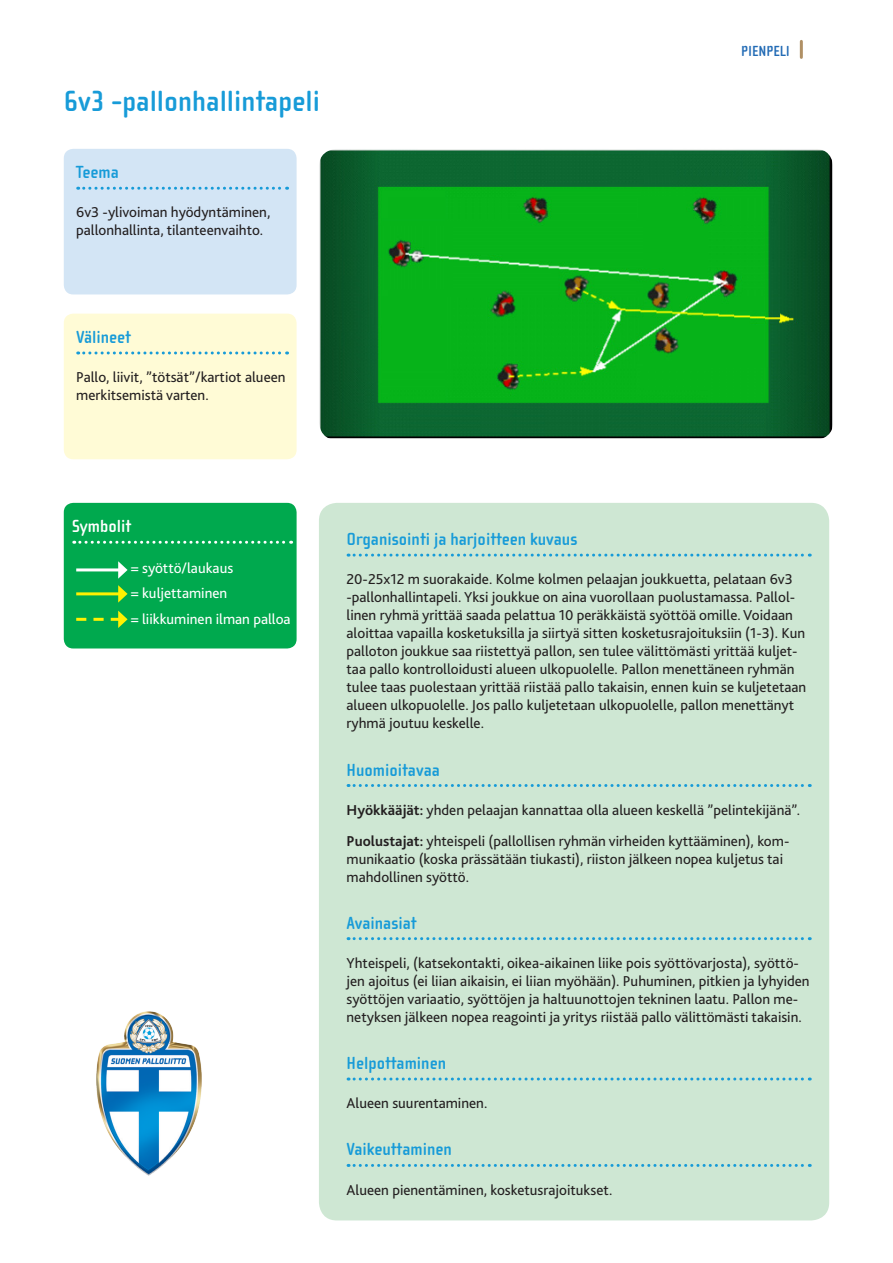
<style>
.page{position:relative;width:893px;height:1263px;background:#fff}
.page>*{position:absolute;margin:0;border:0;box-sizing:border-box;transform-origin:0 0}
.Harjoitusotsikko{font:700 30px "Cholla Sans OT";color:#179bd8}
.Harjoituslaatikko_ot{font:700 18px "Cholla Sans OT";color:#179bd8}
.Harjoituslaatikko_ot-2{font:700 18px "Cholla Sans OT";color:#fff}
.Leipäteksti{font:15px/18px "Bliss 2";color:#231f20}
.Leipäteksti-2{font:15px "Bliss 2";color:#fff}
.Sivunumero{font:700 15px "Cholla Sans OT";color:#226bb5}
.s1{font-weight:700}
</style>
<div class="page">
<div style="left:64px;top:149px;width:233px;height:145px;background:#d3e5f5;border-radius:9px"></div>
<svg style="left:78px;top:187px;width:210px;height:3px"></svg>
<div style="left:319px;top:503px;width:510px;height:717px;background:#cee7d3;border-radius:18px"></div>
<svg style="left:348px;top:554px;width:462px;height:3px"></svg>
<svg style="left:348px;top:784px;width:462px;height:3px"></svg>
<svg style="left:348px;top:937px;width:462px;height:3px"></svg>
<svg style="left:348px;top:1077px;width:462px;height:3px"></svg>
<svg style="left:348px;top:1164px;width:462px;height:3px"></svg>
<hr style="left:800px;top:41px;width:3px;height:16px;background:#b09065">
<div style="left:64px;top:314px;width:233px;height:145px;background:#fffbd6;border-radius:9px"></div>
<svg style="left:78px;top:351px;width:210px;height:3px"></svg>
<div style="left:64px;top:503px;width:233px;height:145px;background:#00a94e;border-radius:9px"></div>
<svg style="left:74px;top:541px;width:218px;height:3px"></svg>
<hr style="left:76px;top:568px;width:45px;height:3px;background:#fff">
<svg style="left:118px;top:561px;width:10px;height:18px"></svg>
<hr style="left:76px;top:592px;width:45px;height:3px;background:#fff101">
<svg style="left:118px;top:585px;width:10px;height:18px"></svg>
<svg style="left:76px;top:611px;width:52px;height:17px"></svg>
<img style="left:96px;top:1011px;width:106px;height:165px">
<img style="left:319px;top:149px;width:514px;height:290px">
<p class="Harjoitusotsikko" style="left:64px;top:85px;width:258px">6v3 -pallonhallintapeli</p>
<p class="Harjoituslaatikko_ot" style="left:76px;top:163px;width:44px">Teema</p>
<p class="Leipäteksti" style="left:76px;top:203px;width:196px">6v3 -ylivoiman hyödyntäminen, pallonhallinta, tilanteenvaihto.</p>
<p class="Harjoituslaatikko_ot" style="left:76px;top:327px;width:56px">Välineet</p>
<p class="Leipäteksti" style="left:76px;top:368px;width:211px">Pallo, liivit, ”tötsät”/kartiot alueen merkitsemistä varten.</p>
<p class="Sivunumero" style="left:741px;top:43px;width:50px">PIENPELI</p>
<p class="Harjoituslaatikko_ot-2" style="left:72px;top:517px;width:60px">Symbolit</p>
<p class="Leipäteksti-2" style="left:131px;top:559px;width:104px">= syöttö/laukaus</p>
<p class="Leipäteksti-2" style="left:131px;top:584px;width:98px">= kuljettaminen</p>
<p class="Leipäteksti-2" style="left:131px;top:609px;width:161px">= liikkuminen ilman palloa</p>
<p class="Harjoituslaatikko_ot" style="left:347px;top:529px;width:232px">Organisointi ja harjoitteen kuvaus</p>
<p class="Leipäteksti" style="left:347px;top:570px;width:461px">20-25x12 m suorakaide. Kolme kolmen pelaajan joukkuetta, pelataan 6v3 -pallonhallintapeli. Yksi joukkue on aina vuorollaan puolustamassa. Pallol&shy;linen ryhmä yrittää saada pelattua 10 peräkkäistä syöttöä omille. Voidaan aloittaa vapailla kosketuksilla ja siirtyä sitten kosketusrajoituksiin (1-3). Kun palloton joukkue saa riistettyä pallon, sen tulee välittömästi yrittää kuljet&shy;taa pallo kontrolloidusti alueen ulkopuolelle. Pallon menettäneen ryhmän tulee taas puolestaan yrittää riistää pallo takaisin, ennen kuin se kuljetetaan alueen ulkopuolelle. Jos pallo kuljetetaan ulkopuolelle, pallon menettänyt ryhmä joutuu keskelle.</p>
<p class="Harjoituslaatikko_ot" style="left:347px;top:760px;width:95px">Huomioitavaa</p>
<p class="Leipäteksti" style="left:347px;top:800px;width:455px"><span class="s1">Hyökkääjät:</span> yhden pelaajan kannattaa olla alueen keskellä ”pelintekijänä”.</p>
<p class="Leipäteksti" style="left:347px;top:831px;width:444px"><span class="s1">Puolustajat:</span> yhteispeli (pallollisen ryhmän virheiden kyttääminen), kom&shy;munikaatio (koska prässätään tiukasti), riiston jälkeen nopea kuljetus tai mahdollinen syöttö.</p>
<p class="Harjoituslaatikko_ot" style="left:347px;top:913px;width:72px">Avainasiat</p>
<p class="Leipäteksti" style="left:347px;top:953px;width:465px">Yhteispeli, (katsekontakti, oikea-aikainen liike pois syöttövarjosta), syöttö&shy;jen ajoitus (ei liian aikaisin, ei liian myöhään). Puhuminen, pitkien ja lyhyiden syöttöjen variaatio, syöttöjen ja haltuunottojen tekninen laatu. Pallon me&shy;netyksen jälkeen nopea reagointi ja yritys riistää pallo välittömästi takaisin.</p>
<p class="Harjoituslaatikko_ot" style="left:347px;top:1053px;width:101px">Helpottaminen</p>
<p class="Leipäteksti" style="left:347px;top:1094px;width:142px">Alueen suurentaminen.</p>
<p class="Harjoituslaatikko_ot" style="left:347px;top:1140px;width:107px">Vaikeuttaminen</p>
<p class="Leipäteksti" style="left:347px;top:1180px;width:267px">Alueen pienentäminen, kosketusrajoitukset.</p>
</div>
